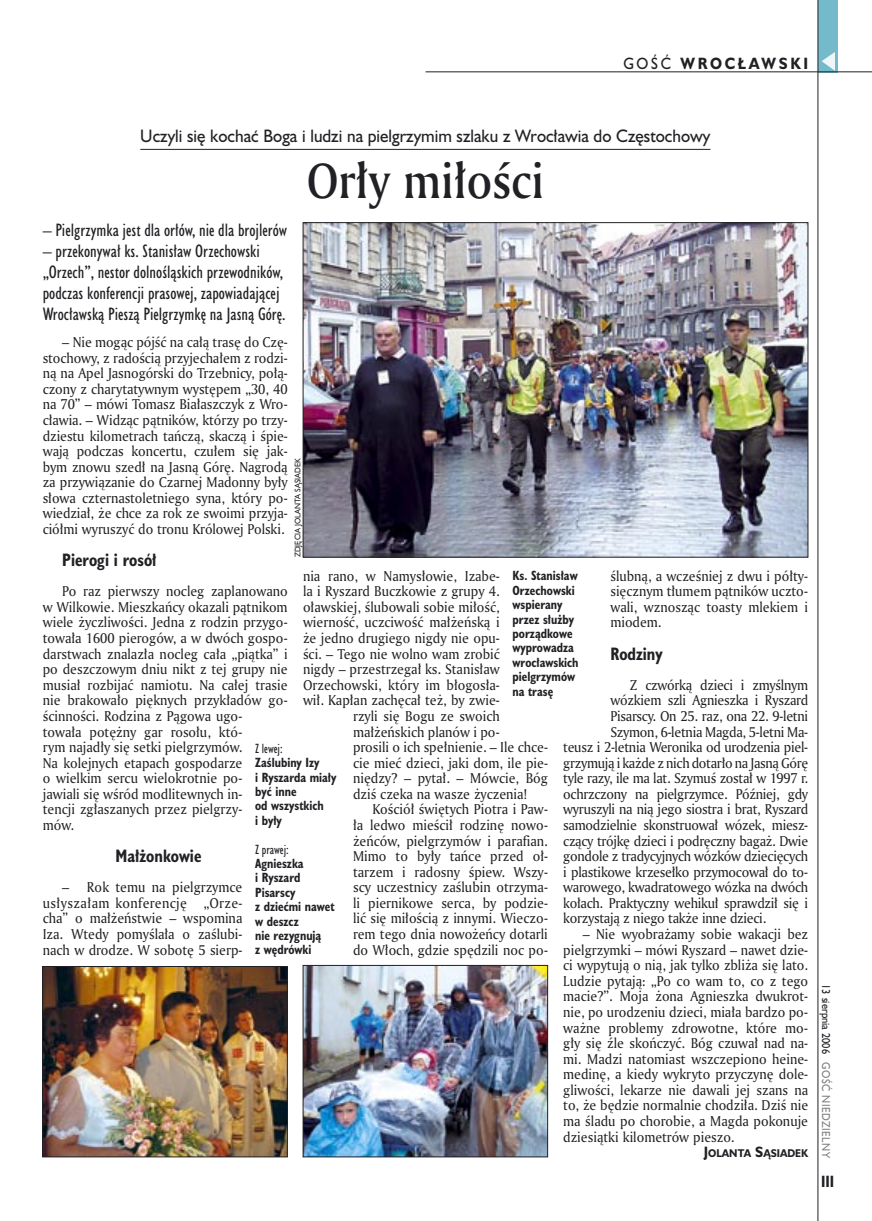
<style>
.page{position:relative;width:872px;height:1221px;background:#fff}
.page>*{position:absolute;margin:0;border:0;box-sizing:border-box;transform-origin:0 0}
._05a_tytyl_AmMd_32_pt{font:48px "Amerigo Md PL";color:#212125;scale:.9 1}
._06-4_lead_lokal_HuCn_11_pt{font:16.5px/21px "Humanst 521 Cn PL";color:#212125}
._04-3_nadtytul_lokal{font:16.5px "Humanst 521 PL";color:#212125;scale:.94 1}
._04_srodtytul_HuCB_11_pt{font:700 16.5px "Humanst 521 Cn PL";color:#212125;scale:.94 1}
._15b_temat_prawo{font:700 15px "Humanst 521 PL";letter-spacing:.2em;color:#212125;scale:.9 1}
._17_pagina_prawa{font:700 15px "Humanst 521 Cn PL";color:#212125;scale:.94 1}
._01_body_tekst{font:13.8px/15.6px "Amerigo PL";color:#212125;text-align:justify;scale:.94 1}
._01_body_tekst-2{font:13.8px "Amerigo PL";letter-spacing:-.02em;color:#212125;scale:.94 1}
._09_podpis_zdjecia_HuCnB{font:700 12.3px/14.4px "Humanst 521 Cn PL";color:#212125;scale:.94 1}
._09_podpis_zdjecia_HuCnB-2{font:12.3px "Humanst 521 Cn PL";color:#212125;scale:.94 1}
._19a_data_prawa_GOSC{font:10.5px "Humanst 521 PL";letter-spacing:.05em;color:#7f7f83;scale:.9 1}
._19_data_prawa{font:10.5px "Humanst 521 PL";color:#212125;scale:.9 1}
._12a_autor_na_koncu_HuBd{font:700 10.35px "Humanst 521 PL";color:#212125;scale:.9 1}
._09a_autor_zdjecia_Hu_5_pt{font:7.5px "Humanst 521 PL";color:#212125;scale:.94 1}
.s1{font-weight:400}
.s2{font-size:13.8px}
</style>
<div class="page">
<div style="left:818px;top:0;width:19px;height:72px;background:#75baca"></div>
<hr style="left:817px;top:0;width:1px;height:1220px;background:#212125">
<svg style="left:821px;top:52px;width:14px;height:19px"></svg>
<hr style="left:425px;top:72px;width:447px;height:1px;background:#212125">
<hr style="left:140px;top:149px;width:570px;height:1px;background:#212125">
<img style="left:305px;top:224px;width:501px;height:331px">
<img style="left:44px;top:968px;width:241px;height:186px">
<div style="left:42px;top:966px;width:245px;height:190px;border:1px solid #212125"></div>
<img style="left:305px;top:967px;width:241px;height:187px">
<div style="left:303px;top:965px;width:245px;height:191px;border:1px solid #212125"></div>
<p class="_15b_temat_prawo" style="left:623px;top:53px;width:207px"><span class="s1">GOŚĆ</span> WROCŁAWSKI</p>
<p class="_04-3_nadtytul_lokal" style="left:140px;top:125px;width:608px">Uczyli się kochać Boga i ludzi na pielgrzymim szlaku z Wrocławia do Częstochowy</p>
<p class="_05a_tytyl_AmMd_32_pt" style="left:307px;top:149px;width:265px">Orły miłości</p>
<p class="_06-4_lead_lokal_HuCn_11_pt" style="left:43px;top:219px;width:246px">– Pielgrzymka jest dla orłów, nie dla brojlerów</p>
<p class="_06-4_lead_lokal_HuCn_11_pt" style="left:43px;top:240px;width:244px">– przekonywał ks. Stanisław Orzechowski „Orzech”, nestor dolnośląskich przewodników, podczas konferencji prasowej, zapowiadającej Wrocławską Pieszą Pielgrzymkę na Jasną Górę.</p>
<p class="_01_body_tekst" style="left:43px;top:334px;width:262px;text-indent:20px">– Nie mogąc pójść na całą trasę do Czę&shy;stochowy, z radością przyjechałem z rodzi&shy;ną na Apel Jasnogórski do Trzebnicy, połą&shy;czony z charytatywnym występem „30, 40 na 70” – mówi Tomasz Białaszczyk z Wro&shy;cławia. – Widząc pątników, którzy po trzy&shy;dziestu kilometrach tańczą, skaczą i śpie&shy;wają podczas koncertu, czułem się jak&shy;bym znowu szedł na Jasną Górę. Nagrodą za przywiązanie do Czarnej Madonny były słowa czternastoletniego syna, który po&shy;wiedział, że chce za rok ze swoimi przyja&shy;ciółmi wyruszyć do tronu Królowej Polski.</p>
<p class="_04_srodtytul_HuCB_11_pt" style="left:62px;top:549px;width:102px">Pierogi i rosół</p>
<p class="_01_body_tekst" style="left:43px;top:583px;width:262px;text-align:left;text-indent:20px">Po raz pierwszy nocleg zaplanowano w Wilkowie. Mieszkańcy okazali pątnikom wiele życzliwości. Jedna z rodzin przygo&shy;towała 1600 pierogów, a w dwóch gospo&shy;darstwach znalazła nocleg cała „piątka” i po deszczowym dniu nikt z tej grupy nie musiał rozbijać namiotu. Na całej trasie nie brakowało pięknych przykładów go&shy;ścinności. Rodzina z Pągowa ugo-<br>towała potężny gar rosołu, któ-<br>rym najadły się setki pielgrzymów.<br>Na kolejnych etapach gospodarze<br>o wielkim sercu wielokrotnie po-<br>jawiali się wśród modlitewnych in-<br>tencji zgłaszanych przez pielgrzy-<br>mów.</p>
<p class="_04_srodtytul_HuCB_11_pt" style="left:116px;top:844px;width:93px">Małżonkowie</p>
<p class="_01_body_tekst" style="left:43px;top:879px;width:214px;text-indent:20px">– Rok temu na pielgrzymce usłyszałam konferencję „Orze&shy;cha” o małżeństwie – wspomina Iza. Wtedy pomyślała o zaślubi&shy;nach w drodze. W sobotę 5 sierp-</p>
<p class="_09a_autor_zdjecia_Hu_5_pt" style="left:293px;top:557px;width:107px;rotate:-90deg">ZDJĘCIA JOLANTA SĄSIADEK</p>
<p class="_01_body_tekst" style="left:610px;top:567px;width:212px">ślubną, a wcześniej z dwu i półty&shy;sięcznym tłumem pątników uczto&shy;wali, wznosząc toasty mlekiem i miodem.</p>
<p class="_04_srodtytul_HuCB_11_pt" style="left:610px;top:642px;width:57px">Rodziny</p>
<p class="_01_body_tekst-2" style="left:630px;top:675px;width:191px">Z czwórką dzieci i zmyślnym</p>
<p class="_01_body_tekst-2" style="left:610px;top:691px;width:212px">wózkiem szli Agnieszka i Ryszard</p>
<p class="_01_body_tekst-2" style="left:610px;top:706px;width:212px">Pisarscy. On 25. raz, ona 22. 9-letni</p>
<p class="_01_body_tekst-2" style="left:610px;top:722px;width:212px">Szymon, 6-letnia Magda, 5-letni Ma-</p>
<p class="_01_body_tekst-2" style="left:563px;top:738px;width:262px">teusz i 2-letnia Weronika od urodzenia piel-</p>
<p class="_01_body_tekst-2" style="left:563px;top:753px;width:262px">grzymują i każde z nich dotarło na Jasną Górę</p>
<p class="_01_body_tekst-2" style="left:563px;top:769px;width:262px">tyle razy, ile ma lat. Szymuś został w 1997 r.</p>
<p class="_01_body_tekst-2" style="left:563px;top:784px;width:262px">ochrzczony na pielgrzymce. Później, gdy</p>
<p class="_01_body_tekst-2" style="left:563px;top:800px;width:262px">wyruszyli na nią jego siostra i brat, Ryszard</p>
<p class="_01_body_tekst-2" style="left:563px;top:815px;width:262px">samodzielnie skonstruował wózek, miesz-</p>
<p class="_01_body_tekst-2" style="left:563px;top:831px;width:262px">czący trójkę dzieci i podręczny bagaż. Dwie</p>
<p class="_01_body_tekst-2" style="left:563px;top:847px;width:262px">gondole z tradycyjnych wózków dziecięcych</p>
<p class="_01_body_tekst-2" style="left:563px;top:862px;width:262px">i plastikowe krzesełko przymocował do to-</p>
<p class="_01_body_tekst-2" style="left:563px;top:878px;width:262px">warowego, kwadratowego wózka na dwóch</p>
<p class="_01_body_tekst-2" style="left:563px;top:893px;width:262px">kołach. Praktyczny wehikuł sprawdził się i</p>
<p class="_01_body_tekst-2" style="left:563px;top:909px;width:217px">korzystają z niego także inne dzieci.</p>
<p class="_01_body_tekst" style="left:563px;top:925px;width:262px;text-indent:20px">– Nie wyobrażamy sobie wakacji bez pielgrzymki – mówi Ryszard – nawet dzie&shy;ci wypytują o nią, jak tylko zbliża się lato.<br>Ludzie pytają: „Po co wam to, co z tego macie?”. Moja żona Agnieszka dwukrot&shy;nie, po urodzeniu dzieci, miała bardzo po&shy;ważne problemy zdrowotne, które mo&shy;gły się źle skończyć. Bóg czuwał nad na&shy;mi. Madzi natomiast wszczepiono heine&shy;medinę, a kiedy wykryto przyczynę dole&shy;gliwości, lekarze nie dawali jej szans na to, że będzie normalnie chodziła. Dziś nie ma śladu po chorobie, a Magda pokonuje dziesiątki kilometrów pieszo.</p>
<p class="_12a_autor_na_koncu_HuBd" style="left:704px;top:1146px;width:117px"><span class="s2">J</span>OLANTA <span class="s2">S</span>ĄSIADEK</p>
<p class="_01_body_tekst" style="left:303px;top:567px;width:211px">nia rano, w Namysłowie, Izabe-</p>
<p class="_01_body_tekst" style="left:303px;top:583px;width:211px">la i Ryszard Buczkowie z grupy 4.</p>
<p class="_01_body_tekst" style="left:303px;top:598px;width:211px">oławskiej, ślubowali sobie miłość,</p>
<p class="_01_body_tekst" style="left:303px;top:614px;width:211px">wierność, uczciwość małżeńską i</p>
<p class="_01_body_tekst" style="left:303px;top:630px;width:211px">że jedno drugiego nigdy nie opu-</p>
<p class="_01_body_tekst" style="left:303px;top:645px;width:211px">ści. – Tego nie wolno wam zrobić</p>
<p class="_01_body_tekst" style="left:303px;top:661px;width:211px">nigdy – przestrzegał ks. Stanisław</p>
<p class="_01_body_tekst" style="left:303px;top:676px;width:211px">Orzechowski, który im błogosła-</p>
<p class="_01_body_tekst" style="left:303px;top:692px;width:211px">wił. Kapłan zachęcał też, by zwie-</p>
<p class="_01_body_tekst" style="left:353px;top:707px;width:158px">rzyli się Bogu ze swoich</p>
<p class="_01_body_tekst" style="left:353px;top:723px;width:158px">małżeńskich planów i po-</p>
<p class="_01_body_tekst" style="left:353px;top:739px;width:209px">prosili o ich spełnienie. – Ile chce-</p>
<p class="_01_body_tekst" style="left:353px;top:754px;width:209px">cie mieć dzieci, jaki dom, ile pie-</p>
<p class="_01_body_tekst" style="left:353px;top:770px;width:209px">niędzy? – pytał. – Mówcie, Bóg</p>
<p class="_01_body_tekst" style="left:353px;top:785px;width:187px">dziś czeka na wasze życzenia!</p>
<p class="_01_body_tekst" style="left:353px;top:801px;width:209px;text-indent:20px">Kościół świętych Piotra i Paw&shy;ła ledwo mieścił rodzinę nowo&shy;żeńców, pielgrzymów i parafian.<br>Mimo to były tańce przed oł&shy;tarzem i radosny śpiew. Wszy&shy;scy uczestnicy zaślubin otrzyma&shy;li piernikowe serca, by podzie&shy;lić się miłością z innymi. Wieczo&shy;rem tego dnia nowożeńcy dotarli do Włoch, gdzie spędzili noc po-</p>
<p class="_09_podpis_zdjecia_HuCnB" style="left:512px;top:568px;width:72px">Ks. Stanisław<br>Orzechowski wspierany przez służby porządkowe wyprowadza wrocławskich pielgrzymów na trasę</p>
<p class="_09_podpis_zdjecia_HuCnB-2" style="left:255px;top:740px;width:31px">Z lewej:</p>
<p class="_09_podpis_zdjecia_HuCnB" style="left:255px;top:755px;width:88px">Zaślubiny Izy<br>i Ryszarda miały być inne<br>od wszystkich<br>i były</p>
<p class="_09_podpis_zdjecia_HuCnB" style="left:255px;top:841px;width:86px"><span class="s1">Z prawej:<br></span>Agnieszka<br>i Ryszard<br>Pisarscy<br>z dziećmi nawet w deszcz<br>nie rezygnują<br>z wędrówki</p>
<p class="_19_data_prawa" style="left:833px;top:984px;width:79px;rotate:90deg">13 sierpnia 2006</p>
<p class="_19a_data_prawa_GOSC" style="left:833px;top:1062px;width:108px;rotate:90deg">GOŚĆ NIEDZIELNY</p>
<p class="_17_pagina_prawa" style="left:821px;top:1171px;width:15px">III</p>
</div>
